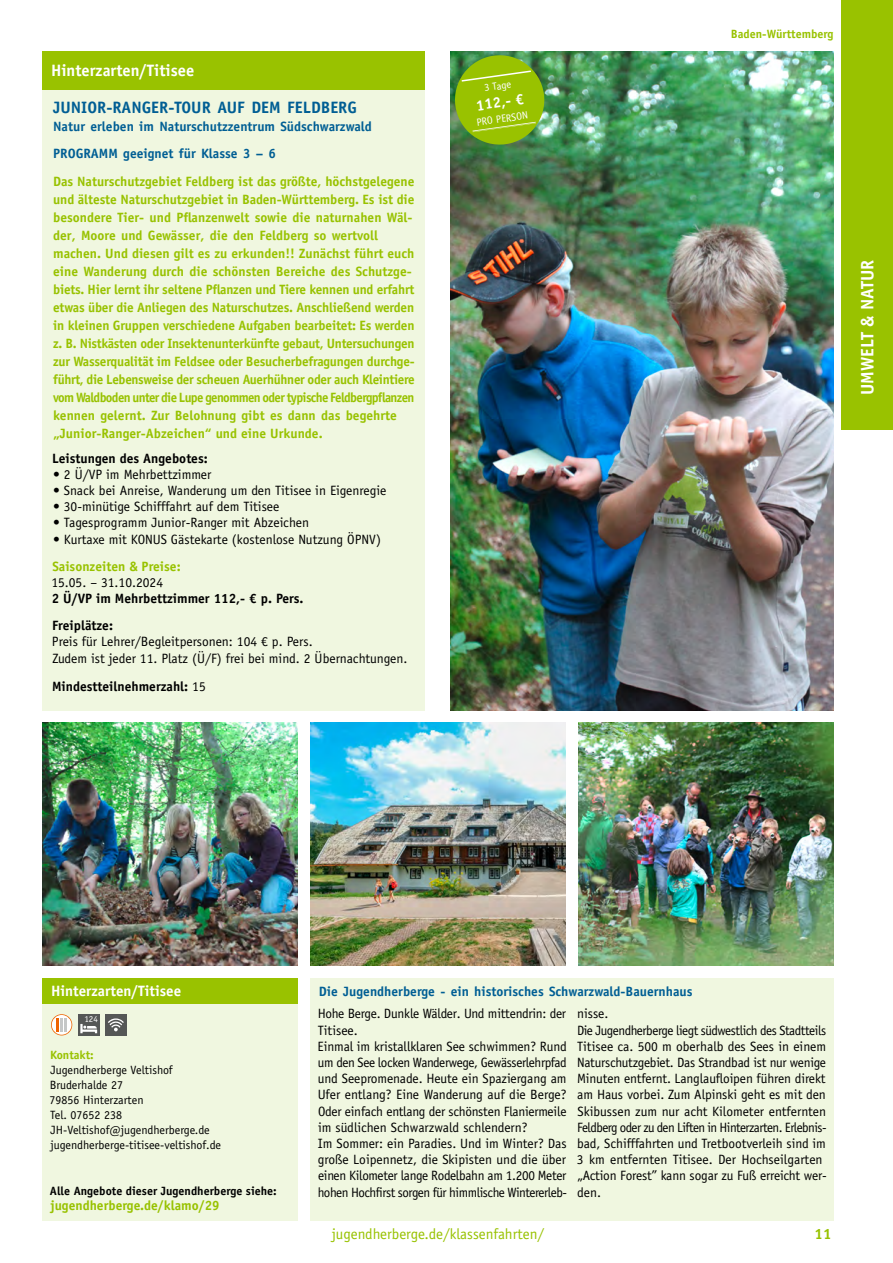
<style>
.page{position:relative;width:893px;height:1263px;background:#fff}
.page>*{position:absolute;margin:0;border:0;box-sizing:border-box;transform-origin:0 0}
.t1{font:700 18px "Officina Sans Std";color:#fff}
.t2{font:700 16.5px "Officina Sans Std";color:#005e94}
.t3{font:700 16.5px "Officina Sans Std";color:#fff}
.t4{font:15px "Officina Sans Std";color:#98c200}
.t5{font:700 15px "Officina Sans Std";color:#fff}
.t6{font:700 15px "Officina Sans Std";color:#98c200}
.t7{font:13.5px/16.2px "Officina Sans Std";letter-spacing:-.005em;color:#000}
.t8{font:700 13.5px/18px "Officina Sans Std";letter-spacing:-.01em;color:#98c200}
.t9{font:700 13.5px/26.7px "Officina Sans Std";color:#005e94}
.t10{font:700 13.5px "Officina Sans Std";color:#000}
.t11{font:12px/15px "Officina Sans Std";color:#000}
.t12{font:700 12px "Officina Sans Std";color:#000}
.t13{font:700 12px "Officina Sans Std";color:#98c200}
.t14{font:10.5px "Officina Sans Std";color:#fff}
.t15{font:9px "Officina Sans Std";color:#fff}
.s1{font-weight:400}
</style>
<div class="page">
<div style="left:842px;top:0;width:51px;height:429px;background:#99c200"></div>
<img style="left:451px;top:51px;width:382px;height:634px">
<img style="left:450px;top:685px;width:384px;height:26px">
<img style="left:452px;top:52px;width:95px;height:96px">
<div style="left:43px;top:51px;width:382px;height:659px;background:#f0f7e0"></div>
<div style="left:43px;top:51px;width:382px;height:38px;background:#99c200"></div>
<img style="left:43px;top:723px;width:255px;height:217px">
<img style="left:310px;top:723px;width:256px;height:217px">
<img style="left:578px;top:723px;width:255px;height:217px">
<img style="left:42px;top:940px;width:256px;height:26px">
<img style="left:310px;top:940px;width:256px;height:26px">
<img style="left:578px;top:940px;width:256px;height:26px">
<div style="left:43px;top:978px;width:255px;height:242px;background:#f0f7e0"></div>
<div style="left:43px;top:978px;width:255px;height:25px;background:#99c200"></div>
<div style="left:105px;top:1014px;width:21px;height:21px;background:#555756"></div>
<svg style="left:108px;top:1018px;width:16px;height:13px"></svg>
<div style="left:78px;top:1014px;width:21px;height:21px;background:#555756"></div>
<svg style="left:80px;top:1024px;width:17px;height:9px"></svg>
<svg style="left:51px;top:1014px;width:21px;height:21px"></svg>
<div style="left:310px;top:978px;width:523px;height:242px;background:#f0f7e0"></div>
<p class="t3" style="left:51px;top:60px;width:145px">Hinterzarten/Titisee</p>
<p class="t2" style="left:53px;top:97px;width:305px">JUNIOR-RANGER-TOUR AUF DEM FELDBERG</p>
<p class="t9" style="left:53px;top:113px;width:320px">Natur erleben im Naturschutzzentrum Südschwarzwald<br>PROGRAMM geeignet für Klasse 3 – 6</p>
<p class="t8" style="left:53px;top:172px;width:363px">Das Naturschutzgebiet Feldberg ist das größte, höchstgelegene und älteste Naturschutzgebiet in Baden-Württemberg. Es ist die besondere Tier- und Pflanzenwelt sowie die naturnahen Wäl&shy;der, Moore und Gewässer, die den Feldberg so wertvoll machen. Und diesen gilt es zu erkunden!! Zunächst führt euch eine Wanderung durch die schönsten Bereiche des Schutzge&shy;biets. Hier lernt ihr seltene Pflanzen und Tiere kennen und erfahrt etwas über die Anliegen des Naturschutzes. Anschließend werden in kleinen Gruppen verschiedene Aufgaben bearbeitet: Es werden z. B. Nistkästen oder Insektenunterkünfte gebaut, Untersuchungen zur Wasserqualität im Feldsee oder Besucherbefragungen durchge&shy;führt, die Lebensweise der scheuen Auerhühner oder auch Kleintiere vom Waldboden unter die Lupe genommen oder typische Feldbergpflanzen kennen gelernt. Zur Belohnung gibt es dann das begehrte „Junior-Ranger-Abzeichen“ und eine Urkunde.</p>
<p class="t10" style="left:52px;top:450px;width:157px">Leistungen des Angebotes:</p>
<p class="t7" style="left:53px;top:466px;width:160px">• 2 Ü/VP im Mehrbettzimmer</p>
<p class="t7" style="left:53px;top:482px;width:335px">• Snack bei Anreise, Wanderung um den Titisee in Eigenregie</p>
<p class="t7" style="left:53px;top:499px;width:228px">• 30-minütige Schifffahrt auf dem Titisee</p>
<p class="t7" style="left:53px;top:515px;width:257px">• Tagesprogramm Junior-Ranger mit Abzeichen</p>
<p class="t7" style="left:53px;top:531px;width:329px">• Kurtaxe mit KONUS Gästekarte (kostenlose Nutzung ÖPNV)</p>
<p class="t8" style="left:52px;top:557px;width:130px">Saisonzeiten &amp; Preise:</p>
<p class="t7" style="left:51px;top:574px;width:113px">15.05. – 31.10.2024</p>
<p class="t10" style="left:52px;top:590px;width:253px">2 Ü/VP im Mehrbettzimmer 112,- € p. Pers.</p>
<p class="t10" style="left:52px;top:617px;width:62px">Freiplätze:</p>
<p class="t7" style="left:52px;top:634px;width:357px">Preis für Lehrer/Begleitpersonen: 104 € p. Pers.<br>Zudem ist jeder 11. Platz (Ü/F) frei bei mind. 2 Übernachtungen.</p>
<p class="t10" style="left:52px;top:678px;width:155px">Mindestteilnehmerzahl: <span class="s1">15</span></p>
<p class="t14" style="left:483px;top:82px;width:29px;rotate:-8deg">3 Tage</p>
<p class="t5" style="left:475px;top:96px;width:49px;rotate:-8deg">112,- €</p>
<p class="t14" style="left:476px;top:116px;width:53px;rotate:-8deg">PRO PERSON</p>
<p class="t13" style="left:731px;top:26px;width:104px">Baden-Württemberg</p>
<h1 class="t1" style="left:856px;top:395px;width:137px;rotate:-90deg">UMWELT &amp; NATUR</h1>
<p class="t5" style="left:51px;top:981px;width:132px">Hinterzarten/Titisee</p>
<p class="t15" style="left:84px;top:1013px;width:15px">124</p>
<p class="t13" style="left:50px;top:1047px;width:45px">Kontakt:</p>
<p class="t11" style="left:50px;top:1062px;width:173px">Jugendherberge Veltishof<br>Bruderhalde 27<br>79856 Hinterzarten<br>Tel. 07652 238<br>JH-Veltishof@jugendherberge.de jugendherberge-titisee-veltishof.de</p>
<p class="t12" style="left:50px;top:1183px;width:228px">Alle Angebote dieser Jugendherberge siehe:</p>
<p class="t8" style="left:50px;top:1196px;width:171px">jugendherberge.de/klamo/29</p>
<p class="t9" style="left:319px;top:978px;width:375px">Die Jugendherberge - ein historisches Schwarzwald-Bauernhaus</p>
<p class="t7" style="left:318px;top:1006px;width:251px">Hohe Berge. Dunkle Wälder. Und mittendrin: der Titisee.<br>Einmal im kristallklaren See schwimmen? Rund um den See locken Wanderwege, Gewässerlehrpfad und Seepromenade. Heute ein Spaziergang am Ufer entlang? Eine Wanderung auf die Berge?<br>Oder einfach entlang der schönsten Flaniermeile im südlichen Schwarzwald schlendern?<br>Im Sommer: ein Paradies. Und im Winter? Das große Loipennetz, die Skipisten und die über einen Kilometer lange Rodelbahn am 1.200 Meter hohen Hochfirst sorgen für himmlische Wintererleb-</p>
<p class="t7" style="left:577px;top:1006px;width:251px">nisse.<br>Die Jugendherberge liegt südwestlich des Stadtteils Titisee ca. 500 m oberhalb des Sees in einem Naturschutzgebiet. Das Strandbad ist nur wenige Minuten entfernt. Langlaufloipen führen direkt am Haus vorbei. Zum Alpinski geht es mit den Skibussen zum nur acht Kilometer entfernten Feldberg oder zu den Liften in Hinterzarten. Erlebnis&shy;bad, Schifffahrten und Tretbootverleih sind im 3 km entfernten Titisee. Der Hochseilgarten „Action Forest” kann sogar zu Fuß erreicht wer&shy;den.</p>
<p class="t4" style="left:332px;top:1225px;width:214px">jugendherberge.de/klassenfahrten/</p>
<p class="t6" style="left:815px;top:1225px;width:18px">11</p>
</div>
